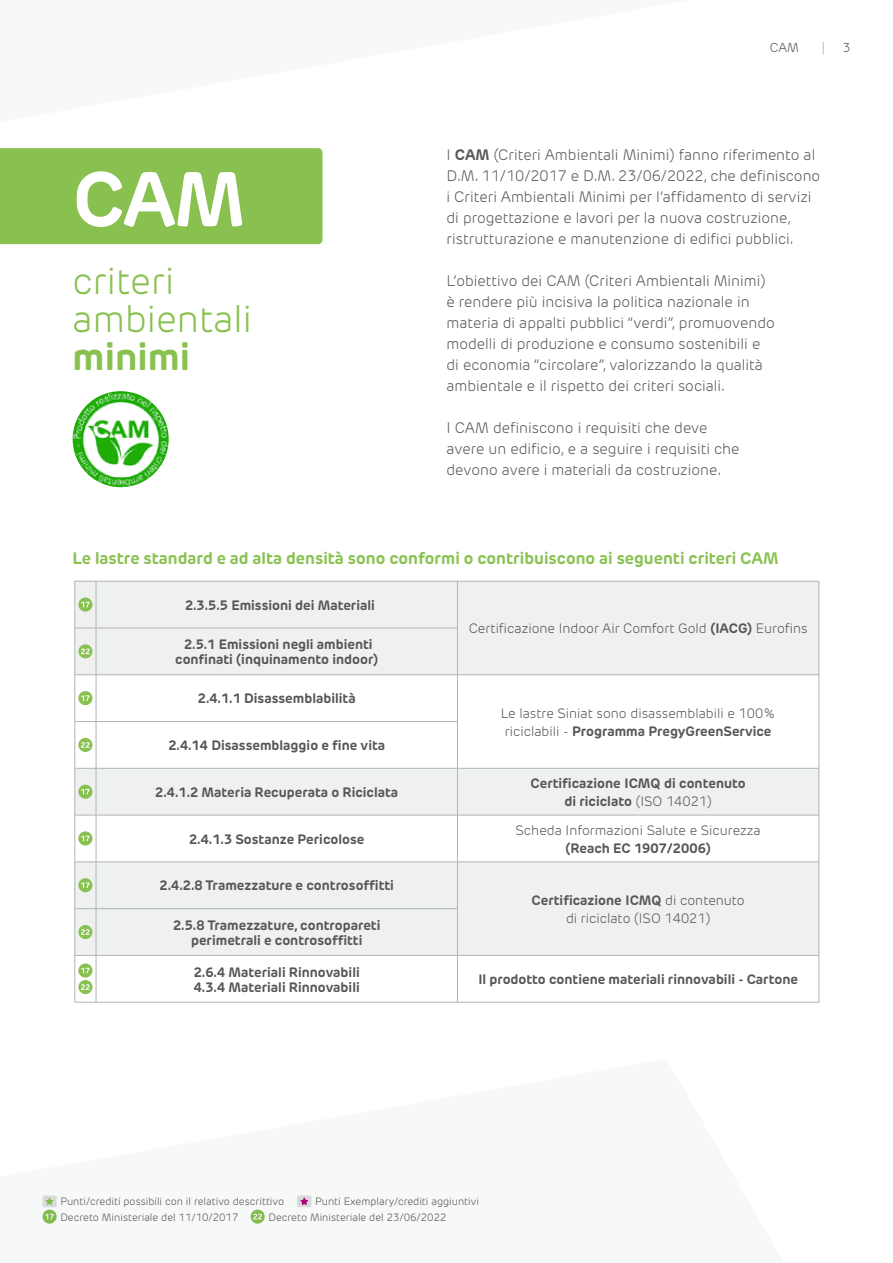
<style>
.page{position:relative;width:893px;height:1263px;background:#fff}
.page>*{position:absolute;margin:0;border:0;box-sizing:border-box;transform-origin:0 0}
.t1{font:700 76.5px "New Rubrik Edge";color:#fff}
.t2{font:300 37.5px/37.8px "New Rubrik Edge";color:#89c151}
.t3{font:700 37.5px "New Rubrik Edge";color:#89c151}
.t4{font:700 16.5px "New Rubrik Edge";color:#89c151}
.t5{font:300 15px/21px "New Rubrik Edge";color:#575857}
.t6{font:700 13.5px/15px "New Rubrik Edge";color:#555756;text-align:center}
.t7{font:300 13.5px/18px "New Rubrik Edge";color:#555756;text-align:center}
.t8{font:300 12.75px "New Rubrik Edge";color:#555756}
.t9{font:300 12.75px "New Rubrik Edge";color:#89c151}
.t10{font:300 10.5px/15.8px "New Rubrik Edge";color:#555756}
.s1{font-weight:700}
.s2{font-weight:300}
</style>
<div class="page">
<div style="left:0;top:148px;width:322px;height:96px;background:#89c151"></div>
<img style="left:73px;top:391px;width:96px;height:96px;border-radius:48px">
<div style="left:76px;top:582px;width:743px;height:92px;background:#eff0f0"></div>
<svg style="left:76px;top:675px;width:743px;height:327px"></svg>
<hr style="left:75px;top:581px;width:1px;height:47px;background:#b1b4b4">
<svg style="left:75px;top:581px;width:21px;height:1px"></svg>
<hr style="left:96px;top:581px;width:1px;height:47px;background:#b1b4b4">
<hr style="left:96px;top:581px;width:361px;height:1px;background:#b1b4b4">
<hr style="left:457px;top:581px;width:1px;height:47px;background:#b1b4b4">
<hr style="left:457px;top:581px;width:362px;height:1px;background:#b1b4b4">
<hr style="left:819px;top:581px;width:1px;height:47px;background:#b1b4b4">
<hr style="left:819px;top:628px;width:1px;height:47px;background:#b1b4b4">
<hr style="left:75px;top:628px;width:1px;height:47px;background:#b1b4b4">
<svg style="left:75px;top:628px;width:21px;height:1px"></svg>
<hr style="left:96px;top:628px;width:1px;height:47px;background:#b1b4b4">
<hr style="left:96px;top:628px;width:362px;height:1px;background:#b1b4b4">
<hr style="left:457px;top:628px;width:1px;height:47px;background:#b1b4b4">
<hr style="left:75px;top:675px;width:1px;height:46px;background:#b1b4b4">
<svg style="left:75px;top:674px;width:21px;height:1px"></svg>
<hr style="left:96px;top:675px;width:1px;height:46px;background:#b1b4b4">
<hr style="left:96px;top:674px;width:361px;height:1px;background:#b1b4b4">
<hr style="left:457px;top:675px;width:1px;height:46px;background:#b1b4b4">
<hr style="left:457px;top:674px;width:362px;height:1px;background:#b1b4b4">
<hr style="left:819px;top:675px;width:1px;height:46px;background:#b1b4b4">
<hr style="left:819px;top:721px;width:1px;height:47px;background:#b1b4b4">
<hr style="left:75px;top:722px;width:1px;height:46px;background:#b1b4b4">
<svg style="left:75px;top:721px;width:21px;height:1px"></svg>
<hr style="left:96px;top:722px;width:1px;height:46px;background:#b1b4b4">
<hr style="left:96px;top:721px;width:362px;height:1px;background:#b1b4b4">
<hr style="left:457px;top:722px;width:1px;height:46px;background:#b1b4b4">
<hr style="left:75px;top:768px;width:1px;height:47px;background:#b1b4b4">
<svg style="left:76px;top:768px;width:20px;height:1px"></svg>
<hr style="left:96px;top:768px;width:1px;height:47px;background:#b1b4b4">
<hr style="left:96px;top:768px;width:361px;height:1px;background:#b1b4b4">
<hr style="left:457px;top:768px;width:1px;height:47px;background:#b1b4b4">
<hr style="left:457px;top:768px;width:362px;height:1px;background:#b1b4b4">
<hr style="left:819px;top:768px;width:1px;height:47px;background:#b1b4b4">
<hr style="left:75px;top:815px;width:1px;height:47px;background:#b1b4b4">
<svg style="left:75px;top:815px;width:21px;height:1px"></svg>
<hr style="left:96px;top:815px;width:1px;height:47px;background:#b1b4b4">
<hr style="left:96px;top:815px;width:361px;height:1px;background:#b1b4b4">
<hr style="left:457px;top:815px;width:1px;height:47px;background:#b1b4b4">
<hr style="left:457px;top:815px;width:362px;height:1px;background:#b1b4b4">
<hr style="left:819px;top:815px;width:1px;height:47px;background:#b1b4b4">
<hr style="left:75px;top:862px;width:1px;height:46px;background:#b1b4b4">
<svg style="left:75px;top:861px;width:21px;height:1px"></svg>
<hr style="left:96px;top:862px;width:1px;height:46px;background:#b1b4b4">
<hr style="left:96px;top:861px;width:361px;height:1px;background:#b1b4b4">
<hr style="left:457px;top:862px;width:1px;height:46px;background:#b1b4b4">
<hr style="left:457px;top:861px;width:362px;height:1px;background:#b1b4b4">
<hr style="left:819px;top:862px;width:1px;height:47px;background:#b1b4b4">
<hr style="left:819px;top:909px;width:1px;height:46px;background:#b1b4b4">
<hr style="left:75px;top:909px;width:1px;height:46px;background:#b1b4b4">
<svg style="left:75px;top:908px;width:21px;height:1px"></svg>
<hr style="left:96px;top:909px;width:1px;height:46px;background:#b1b4b4">
<hr style="left:96px;top:908px;width:362px;height:1px;background:#b1b4b4">
<hr style="left:457px;top:909px;width:1px;height:46px;background:#b1b4b4">
<hr style="left:75px;top:955px;width:1px;height:47px;background:#b1b4b4">
<svg style="left:76px;top:955px;width:20px;height:1px"></svg>
<svg style="left:75px;top:1002px;width:21px;height:1px"></svg>
<hr style="left:96px;top:955px;width:1px;height:47px;background:#b1b4b4">
<hr style="left:96px;top:955px;width:361px;height:1px;background:#b1b4b4">
<hr style="left:96px;top:1002px;width:361px;height:1px;background:#b1b4b4">
<hr style="left:457px;top:955px;width:1px;height:47px;background:#b1b4b4">
<hr style="left:457px;top:955px;width:362px;height:1px;background:#b1b4b4">
<hr style="left:819px;top:955px;width:1px;height:47px;background:#b1b4b4">
<hr style="left:457px;top:1002px;width:362px;height:1px;background:#b1b4b4">
<svg style="left:78px;top:597px;width:14px;height:15px"></svg>
<svg style="left:81px;top:602px;width:9px;height:5px"></svg>
<svg style="left:78px;top:644px;width:14px;height:14px"></svg>
<svg style="left:81px;top:648px;width:9px;height:6px"></svg>
<div style="left:78px;top:691px;width:14px;height:14px;background:#89c151;border-radius:50%"></div>
<svg style="left:81px;top:695px;width:9px;height:6px"></svg>
<div style="left:78px;top:738px;width:14px;height:14px;background:#89c151;border-radius:50%"></div>
<svg style="left:81px;top:742px;width:9px;height:6px"></svg>
<div style="left:78px;top:785px;width:14px;height:14px;background:#89c151;border-radius:50%"></div>
<svg style="left:81px;top:789px;width:9px;height:5px"></svg>
<svg style="left:78px;top:831px;width:14px;height:14px"></svg>
<svg style="left:81px;top:836px;width:9px;height:5px"></svg>
<div style="left:78px;top:878px;width:14px;height:14px;background:#89c151;border-radius:50%"></div>
<svg style="left:81px;top:882px;width:9px;height:6px"></svg>
<div style="left:78px;top:925px;width:14px;height:14px;background:#89c151;border-radius:50%"></div>
<svg style="left:81px;top:929px;width:9px;height:6px"></svg>
<svg style="left:78px;top:963px;width:14px;height:14px"></svg>
<svg style="left:81px;top:968px;width:9px;height:5px"></svg>
<div style="left:78px;top:980px;width:14px;height:14px;background:#89c151;border-radius:50%"></div>
<svg style="left:81px;top:984px;width:9px;height:6px"></svg>
<svg style="left:42px;top:1195px;width:270px;height:29px"></svg>
<h1 class="t1" style="left:73px;top:151px;width:175px">CAM</h1>
<h2 class="t2" style="left:73px;top:262px;width:181px">criteri ambientali</h2>
<h2 class="t3" style="left:73px;top:333px;width:119px">minimi</h2>
<p class="t8" style="left:770px;top:40px;width:31px">CAM</p>
<p class="t9" style="left:822px;top:40px;width:5px">|</p>
<p class="t8" style="left:843px;top:40px;width:9px">3</p>
<p class="t5" style="left:446px;top:144px;width:375px">I <span class="s1">CAM</span> (Criteri Ambientali Minimi) fanno riferimento al D.M. 11/10/2017 e D.M. 23/06/2022, che definiscono i Criteri Ambientali Minimi per l’affidamento di servizi di progettazione e lavori per la nuova costruzione, ristrutturazione e manutenzione di edifici pubblici.</p>
<p class="t5" style="left:446px;top:270px;width:330px">L’obiettivo dei CAM (Criteri Ambientali Minimi) è rendere più incisiva la politica nazionale in materia di appalti pubblici “verdi”, promuovendo modelli di produzione e consumo sostenibili e di economia “circolare”, valorizzando la qualità ambientale e il rispetto dei criteri sociali.</p>
<p class="t5" style="left:446px;top:417px;width:295px">I CAM definiscono i requisiti che deve avere un edificio, e a seguire i requisiti che devono avere i materiali da costruzione.</p>
<p class="t4" style="left:73px;top:548px;width:707px">Le lastre standard e ad alta densità sono conformi o contribuiscono ai seguenti criteri CAM</p>
<p class="t6" style="left:185px;top:598px;width:191px">2.3.5.5 Emissioni dei Materiali</p>
<p class="t7" style="left:469px;top:619px;width:340px">Certificazione Indoor Air Comfort Gold <span class="s1">(IACG)</span> Eurofins</p>
<p class="t6" style="left:175px;top:637px;width:205px">2.5.1 Emissioni negli ambienti confinati (inquinamento indoor)</p>
<p class="t6" style="left:198px;top:691px;width:159px">2.4.1.1 Disassemblabilità</p>
<p class="t7" style="left:501px;top:704px;width:276px">Le lastre Siniat sono disassemblabili e 100% riciclabili - <span class="s1">Programma PregyGreenService</span></p>
<p class="t6" style="left:168px;top:738px;width:218px">2.4.14 Disassemblaggio e fine vita</p>
<p class="t6" style="left:155px;top:785px;width:245px">2.4.1.2 Materia Recuperata o Riciclata</p>
<p class="t6" style="left:531px;top:774px;width:217px;line-height:18px">Certificazione ICMQ di contenuto di riciclato <span class="s2">(ISO 14021)</span></p>
<p class="t6" style="left:189px;top:831px;width:177px">2.4.1.3 Sostanze Pericolose</p>
<p class="t7" style="left:516px;top:821px;width:247px">Scheda Informazioni Salute e Sicurezza</p>
<p class="t6" style="left:565px;top:840px;width:147px">(Reach EC 1907/2006)</p>
<p class="t6" style="left:160px;top:878px;width:236px">2.4.2.8 Tramezzature e controsoffitti</p>
<p class="t7" style="left:532px;top:891px;width:215px"><span class="s1">Certificazione ICMQ</span> di contenuto di riciclato (ISO 14021)</p>
<p class="t6" style="left:173px;top:917px;width:209px">2.5.8 Tramezzature, contropareti perimetrali e controsoffitti</p>
<p class="t6" style="left:194px;top:964px;width:168px;text-align:left">2.6.4 Materiali Rinnovabili<br>4.3.4 Materiali Rinnovabili</p>
<p class="t6" style="left:478px;top:972px;width:321px">Il prodotto contiene materiali rinnovabili - Cartone</p>
<p class="t10" style="left:60px;top:1193px;width:225px">Punti/crediti possibili con il relativo descrittivo</p>
<p class="t10" style="left:268px;top:1193px;width:212px;text-indent:47px">Punti Exemplary/crediti aggiuntivi<br>Decreto Ministeriale del 23/06/2022</p>
<p class="t10" style="left:60px;top:1209px;width:180px">Decreto Ministeriale del 11/10/2017</p>
</div>
